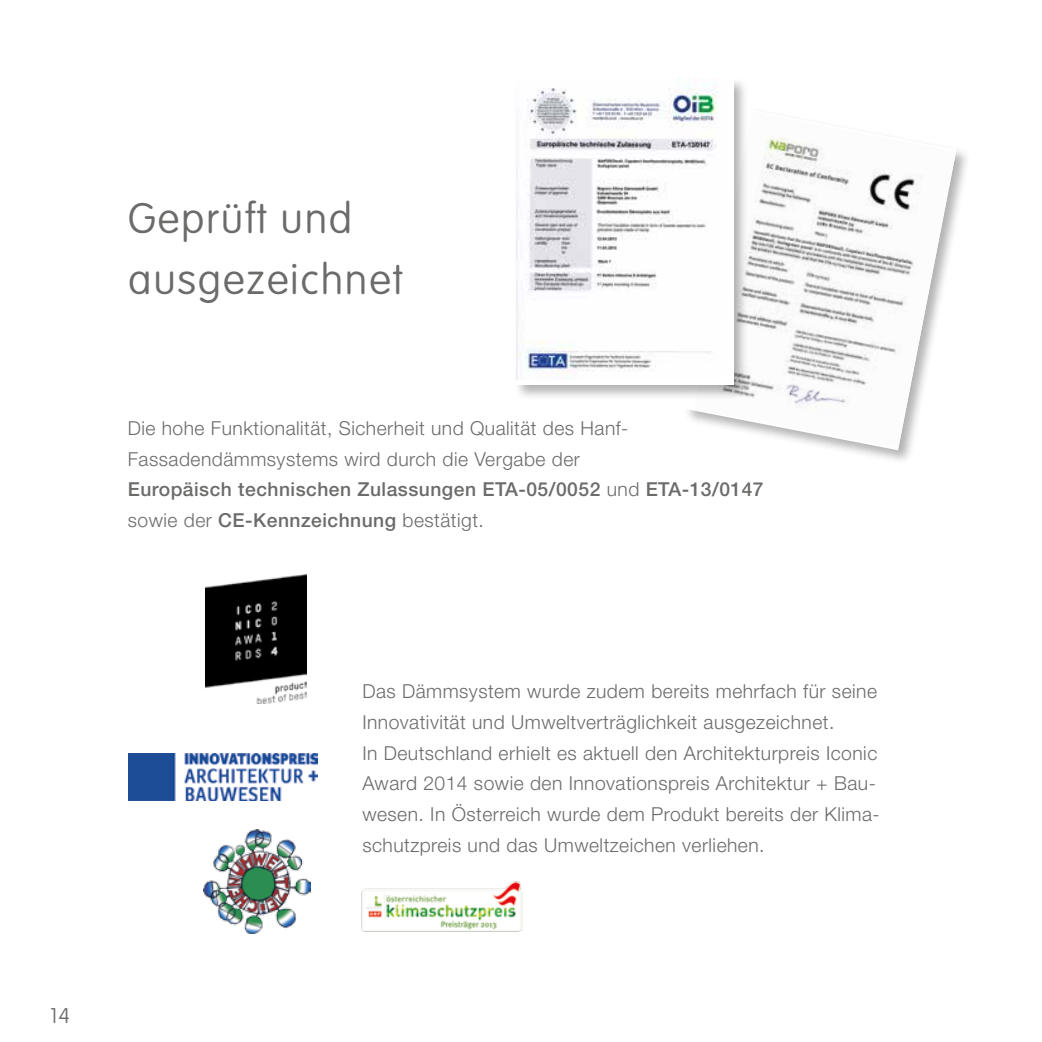
<style>
.page{position:relative;width:1042px;height:1042px;background:#fff}
.page>*{position:absolute;margin:0;border:0;box-sizing:border-box;transform-origin:0 0}
.t1{font:100 42px/61.2px "VAG Rounded LT";letter-spacing:.04em;color:#6c6b6a}
.t2{font:100 21px "VAG Rounded LT";color:#6c6b6a}
.t3{font:300 19.25px/30.6px "Helvetica Neue LT";letter-spacing:.025em;color:#6c6b6a}
.s1{font-weight:500}
</style>
<div class="page">
<img style="left:206px;top:574px;width:101px;height:130px">
<img style="left:128px;top:753px;width:190px;height:47px">
<img style="left:204px;top:829px;width:106px;height:105px">
<img style="left:361px;top:881px;width:161px;height:51px">
<div style="left:683px;top:106px;width:288px;height:359px;background:#000;opacity:.3"></div>
<img style="left:694px;top:112px;width:262px;height:336px">
<div style="left:514px;top:76px;width:235px;height:324px;background:#000;opacity:.3"></div>
<div style="left:516px;top:79px;width:217px;height:306px;background:#fff"></div>
<img style="left:516px;top:79px;width:201px;height:301px">
<h1 class="t1" style="left:128px;top:189px;width:276px">Geprüft und ausgezeichnet</h1>
<p class="t3" style="left:128px;top:412px;width:637px">Die hohe Funktionalität, Sicherheit und Qualität des Hanf-Fassadendämmsystems wird durch die Vergabe der<br><span class="s1">Europäisch technischen Zulassungen ETA-05/0052</span> und <span class="s1">ETA-13/0147 </span>sowie der <span class="s1">CE-Kennzeichnung</span> bestätigt.</p>
<p class="t2" style="left:50px;top:1004px;width:21px">14</p>
<p class="t3" style="left:362px;top:676px;width:519px">Das Dämmsystem wurde zudem bereits mehrfach für seine Innovativität und Umweltverträglichkeit ausgezeichnet.<br>In Deutschland erhielt es aktuell den Architekturpreis Iconic Award 2014 sowie den Innovationspreis Architektur + Bau&shy;wesen. In Österreich wurde dem Produkt bereits der Klima&shy;schutzpreis und das Umweltzeichen verliehen.</p>
</div>
